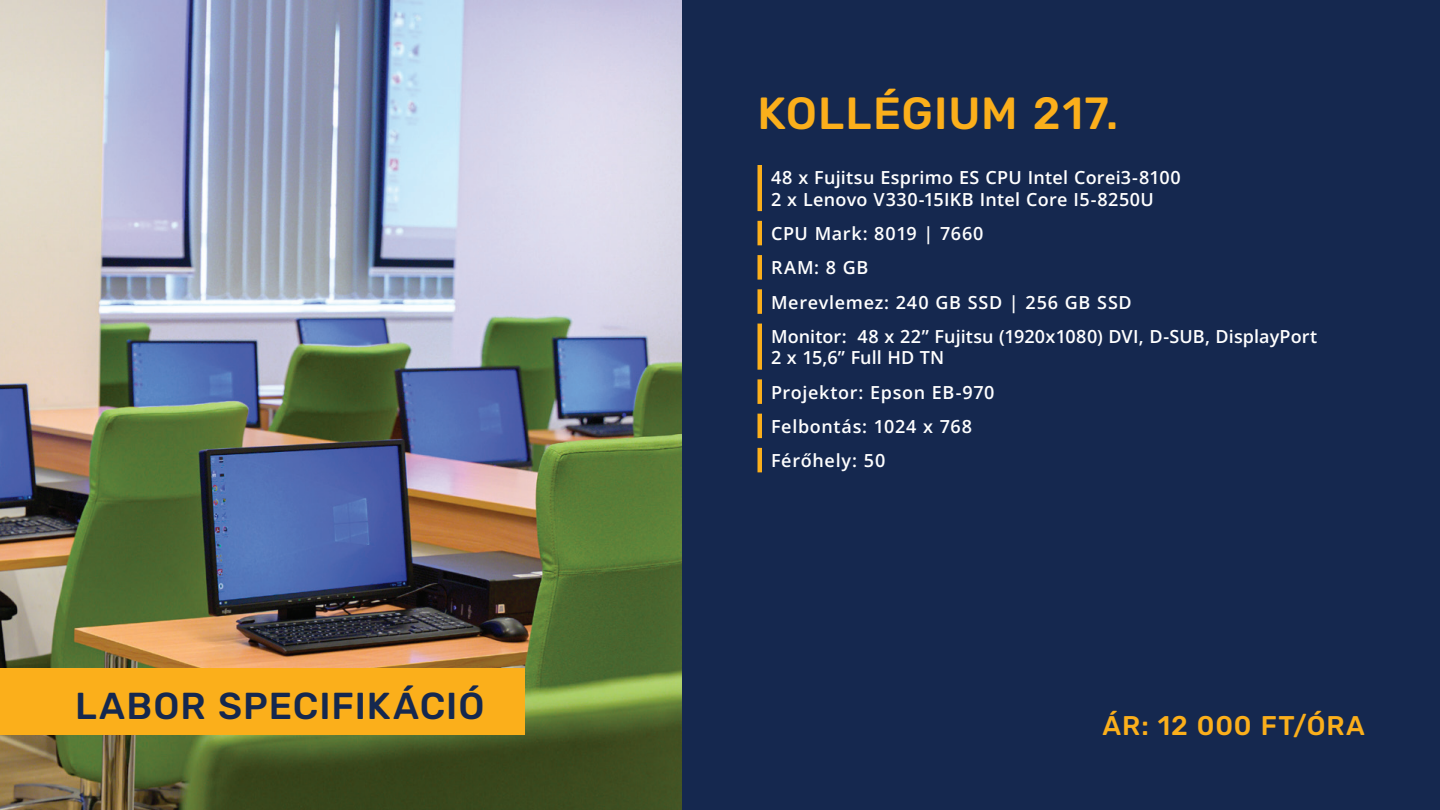
<style>
.page{position:relative;width:1440px;height:810px;background:#fff}
.page>*{position:absolute;margin:0;border:0;box-sizing:border-box;transform-origin:0 0}
.t1{font:300 45px "Rubik";letter-spacing:.02em;color:#fbaf1b}
.t2{font:300 37.5px "Rubik";letter-spacing:.025em;color:#15284f}
.t3{font:300 27px "Rubik";letter-spacing:.03em;color:#fbaf1b}
.t4{font:18px/34.3px "Open Sans";letter-spacing:.025em;color:#fff}
</style>
<div class="page">
<img style="left:0;top:0;width:682px;height:810px">
<div style="left:682px;top:0;width:758px;height:810px;background:#15284f"></div>
<div style="left:0;top:669px;width:525px;height:66px;background:#fbaf1b"></div>
<hr style="left:758px;top:165px;width:4px;height:46px;background:#fbaf1b">
<hr style="left:758px;top:221px;width:4px;height:24px;background:#fbaf1b">
<hr style="left:758px;top:255px;width:4px;height:25px;background:#fbaf1b">
<hr style="left:758px;top:289px;width:4px;height:25px;background:#fbaf1b">
<hr style="left:758px;top:324px;width:4px;height:46px;background:#fbaf1b">
<hr style="left:758px;top:379px;width:4px;height:25px;background:#fbaf1b">
<hr style="left:758px;top:414px;width:4px;height:24px;background:#fbaf1b">
<hr style="left:758px;top:448px;width:4px;height:24px;background:#fbaf1b">
<h2 class="t2" style="left:75px;top:685px;width:411px">LABOR SPECIFIKÁCIÓ</h2>
<h1 class="t1" style="left:758px;top:88px;width:362px">KOLLÉGIUM 217.</h1>
<p class="t4" style="left:771px;top:166px;width:411px;line-height:21.6px">48 x Fujitsu Esprimo ES CPU Intel Corei3-8100<br>2 x Lenovo V330-15IKB Intel Core I5-8250U</p>
<p class="t4" style="left:771px;top:216px;width:548px">CPU Mark: 8019 | 7660<br>RAM: 8 GB<br>Merevlemez: 240 GB SSD | 256 GB SSD<br>Monitor: 48 x 22” Fujitsu (1920x1080) DVI, D-SUB, DisplayPort</p>
<p class="t4" style="left:771px;top:340px;width:225px">2 x 15,6” Full HD TN<br>Projektor: Epson EB-970<br>Felbontás: 1024 x 768</p>
<p class="t4" style="left:771px;top:443px;width:116px">Férőhely: 50</p>
<h3 class="t3" style="left:1102px;top:710px;width:264px">ÁR: 12 000 FT/ÓRA</h3>
</div>
